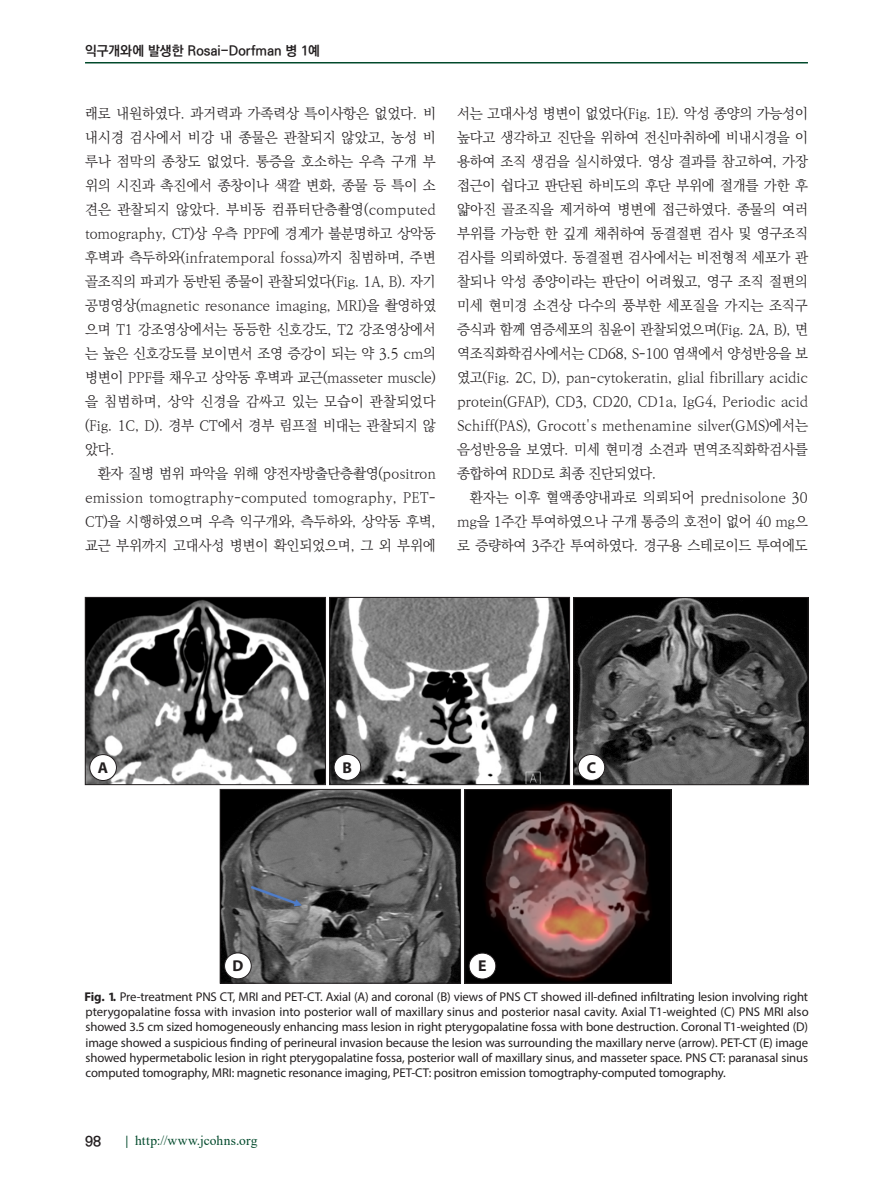
<style>
.page{position:relative;width:893px;height:1191px;background:#fff}
.page>*{position:absolute;margin:0;border:0;box-sizing:border-box;transform-origin:0 0}
.t1{font:700 15.75px "Myriad Pro";color:#231f20}
.t2{font:300 14.25px/24px "Ko Pub World Batang";letter-spacing:-.015em;color:#231f20;text-align:justify}
.t3{font:700 14.25px "Ko Pub World Dotum";color:#231f20}
.t4{font:700 13.5px "Ko Pub Dotum";color:#231f20}
.t5{font:13.5px "Times New Roman";letter-spacing:.015em;color:#01492b}
.t6{font:12.75px/15.3px "Myriad Pro";letter-spacing:-.01em;color:#231f20;text-align:justify}
.s1{font-weight:700}
</style>
<div class="page">
<hr style="left:85px;top:62px;width:723px;height:1px;background:#01492b">
<img style="left:87px;top:599px;width:237px;height:184px">
<div style="left:85px;top:597px;width:241px;height:188px;border:1px solid #231f20"></div>
<div style="left:90px;top:754px;width:26px;height:26px;background:#fff;border-radius:50%"></div>
<div style="left:90px;top:754px;width:27px;height:26px;border:1px solid #231f20;border-radius:50%"></div>
<img style="left:331px;top:599px;width:237px;height:184px">
<div style="left:329px;top:597px;width:241px;height:188px;border:1px solid #231f20"></div>
<div style="left:334px;top:754px;width:27px;height:26px;background:#fff;border-radius:50%"></div>
<div style="left:334px;top:754px;width:27px;height:26px;border:1px solid #231f20;border-radius:50%"></div>
<img style="left:575px;top:599px;width:231px;height:184px">
<div style="left:573px;top:597px;width:235px;height:188px;border:1px solid #231f20"></div>
<div style="left:578px;top:754px;width:27px;height:26px;background:#fff;border-radius:50%"></div>
<div style="left:578px;top:754px;width:27px;height:26px;border:1px solid #231f20;border-radius:50%"></div>
<img style="left:222px;top:791px;width:237px;height:190px">
<div style="left:220px;top:789px;width:241px;height:194px;border:1px solid #231f20"></div>
<div style="left:225px;top:953px;width:26px;height:25px;background:#fff;border-radius:50%"></div>
<div style="left:224px;top:952px;width:27px;height:27px;border:1px solid #231f20;border-radius:50%"></div>
<img style="left:467px;top:791px;width:202px;height:190px">
<div style="left:465px;top:789px;width:206px;height:194px;border:1px solid #231f20"></div>
<div style="left:469px;top:953px;width:27px;height:26px;background:#fff;border-radius:50%"></div>
<div style="left:469px;top:953px;width:27px;height:26px;border:1px solid #231f20;border-radius:50%"></div>
<p class="t4" style="left:85px;top:44px;width:236px">익구개와에 발생한 Rosai-Dorfman 병 1예</p>
<p class="t2" style="left:85px;top:102px;width:352px">래로 내원하였다. 과거력과 가족력상 특이사항은 없었다. 비 내시경 검사에서 비강 내 종물은 관찰되지 않았고, 농성 비 루나 점막의 종창도 없었다. 통증을 호소하는 우측 구개 부 위의 시진과 촉진에서 종창이나 색깔 변화, 종물 등 특이 소 견은 관찰되지 않았다. 부비동 컴퓨터단층촬영(computed tomography, CT)상 우측 PPF에 경계가 불분명하고 상악동 후벽과 측두하와(infratemporal fossa)까지 침범하며, 주변 골조직의 파괴가 동반된 종물이 관찰되었다(Fig. 1A, B). 자기 공명영상(magnetic resonance imaging, MRI)을 촬영하였 으며 T1 강조영상에서는 동등한 신호강도, T2 강조영상에서 는 높은 신호강도를 보이면서 조영 증강이 되는 약 3.5 cm의 병변이 PPF를 채우고 상악동 후벽과 교근(masseter muscle) 을 침범하며, 상악 신경을 감싸고 있는 모습이 관찰되었다 (Fig. 1C, D). 경부 CT에서 경부 림프절 비대는 관찰되지 않 았다.</p>
<p class="t2" style="left:85px;top:461px;width:352px;text-indent:13px">환자 질병 범위 파악을 위해 양전자방출단층촬영(positron emission tomogtraphy-computed tomography, PET-CT)을 시행하였으며 우측 익구개와, 측두하와, 상악동 후벽, 교근 부위까지 고대사성 병변이 확인되었으며, 그 외 부위에</p>
<p class="t2" style="left:457px;top:101px;width:352px">서는 고대사성 병변이 없었다(Fig. 1E). 악성 종양의 가능성이 높다고 생각하고 진단을 위하여 전신마취하에 비내시경을 이 용하여 조직 생검을 실시하였다. 영상 결과를 참고하여, 가장 접근이 쉽다고 판단된 하비도의 후단 부위에 절개를 가한 후 얇아진 골조직을 제거하여 병변에 접근하였다. 종물의 여러 부위를 가능한 한 깊게 채취하여 동결절편 검사 및 영구조직 검사를 의뢰하였다. 동결절편 검사에서는 비전형적 세포가 관 찰되나 악성 종양이라는 판단이 어려웠고, 영구 조직 절편의 미세 현미경 소견상 다수의 풍부한 세포질을 가지는 조직구 증식과 함께 염증세포의 침윤이 관찰되었으며(Fig. 2A, B), 면 역조직화학검사에서는 CD68, S-100 염색에서 양성반응을 보 였고(Fig. 2C, D), pan-cytokeratin, glial fibrillary acidic protein(GFAP), CD3, CD20, CD1a, IgG4, Periodic acid Schiff(PAS), Grocott's methenamine silver(GMS)에서는 음성반응을 보였다. 미세 현미경 소견과 면역조직화학검사를 종합하여 RDD로 최종 진단되었다.</p>
<p class="t2" style="left:457px;top:485px;width:352px;text-indent:13px">환자는 이후 혈액종양내과로 의뢰되어 prednisolone 30 mg을 1주간 투여하였으나 구개 통증의 호전이 없어 40 mg으 로 증량하여 3주간 투여하였다. 경구용 스테로이드 투여에도</p>
<p class="t1" style="left:98px;top:757px;width:12px">A</p>
<p class="t1" style="left:343px;top:757px;width:11px">B</p>
<p class="t1" style="left:587px;top:757px;width:11px">C</p>
<p class="t1" style="left:232px;top:955px;width:12px">D</p>
<p class="t1" style="left:478px;top:955px;width:10px">E</p>
<p class="t6" style="left:85px;top:988px;width:725px"><span class="s1">Fig. 1.</span> Pre-treatment PNS CT, MRI and PET-CT. Axial (A) and coronal (B) views of PNS CT showed ill-defined infiltrating lesion involving right pterygopalatine fossa with invasion into posterior wall of maxillary sinus and posterior nasal cavity. Axial T1-weighted (C) PNS MRI also showed 3.5 cm sized homogeneously enhancing mass lesion in right pterygopalatine fossa with bone destruction. Coronal T1-weighted (D) image showed a suspicious finding of perineural invasion because the lesion was surrounding the maxillary nerve (arrow). PET-CT (E) image showed hypermetabolic lesion in right pterygopalatine fossa, posterior wall of maxillary sinus, and masseter space. PNS CT: paranasal sinus computed tomography, MRI: magnetic resonance imaging, PET-CT: positron emission tomogtraphy-computed tomography.</p>
<p class="t3" style="left:85px;top:1130px;width:18px">98</p>
<p class="t5" style="left:125px;top:1130px;width:133px"><span class="s1">|</span> http://www.jcohns.org</p>
</div>
